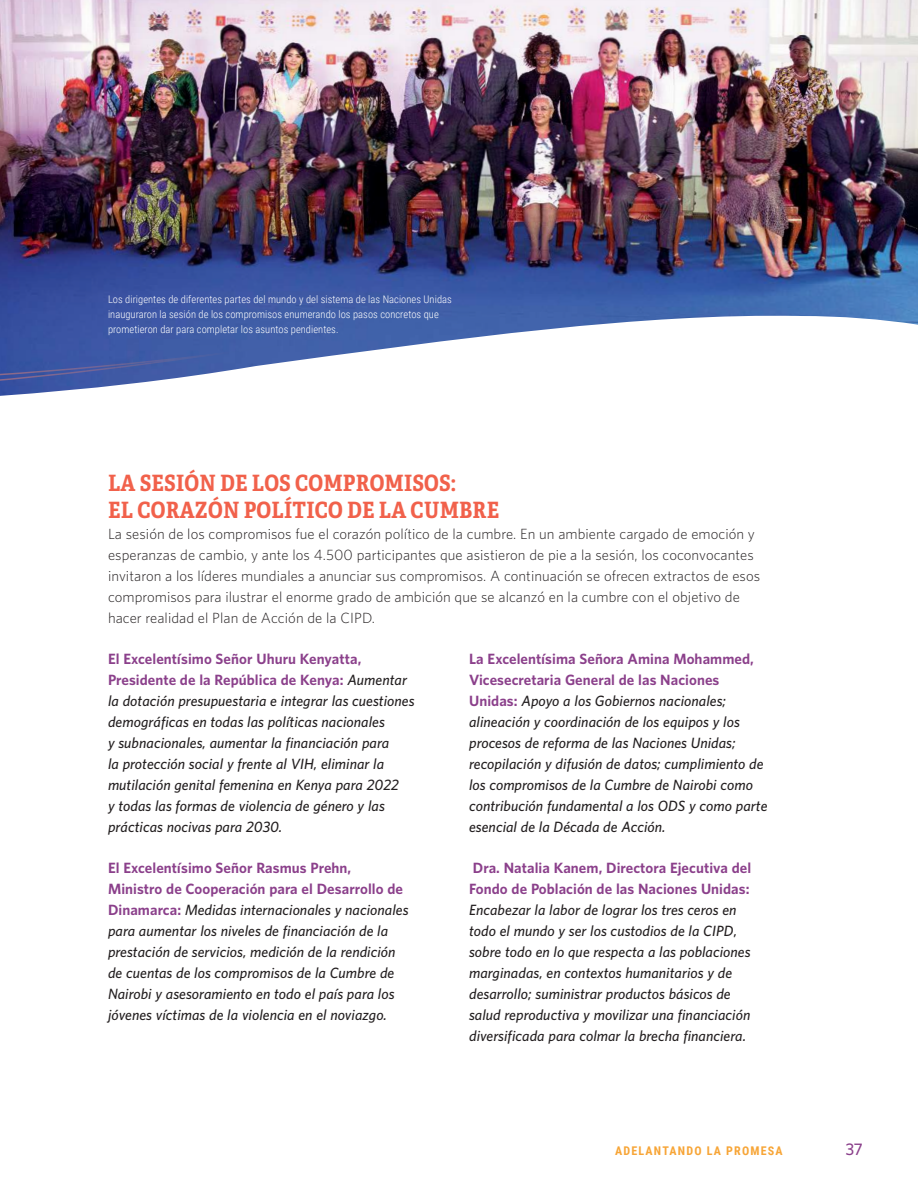
<style>
.page{position:relative;width:918px;height:1188px;background:#fff}
.page>*{position:absolute;margin:0;border:0;box-sizing:border-box;transform-origin:0 0}
.H2_-_adelele_all_cap{font:700 22.5px/27px "Adelle Condensed";letter-spacing:.01em;color:#f1614b}
.t1{font:600 15px "UNFPA";color:#8b408b}
.bullets_-_RED{font:italic 600 13.5px/21px "UNFPA";letter-spacing:.005em;color:#231f20}
.running_text{font:300 13.5px/21px "UNFPA";letter-spacing:.005em;color:#231f20}
.running_text-2{font:italic 600 13.5px/21px "UNFPA";letter-spacing:.005em;color:#231f20}
.t2{font:700 12px "Roboto Condensed";letter-spacing:.1em;color:#f7a537}
.photo_caption{font:300 10.5px/15px "Roboto Condensed";letter-spacing:.005em;color:#fff}
.s1{font-weight:700;font-style:normal;color:#8b408b}
</style>
<div class="page">
<img style="left:0;top:0;width:918px;height:396px">
<svg style="left:0;top:273px;width:891px;height:122px"></svg>
<p class="photo_caption" style="left:108px;top:291px;width:345px">Los dirigentes de diferentes partes del mundo y del sistema de las Naciones Unidas inauguraron la sesión de los compromisos enumerando los pasos concretos que prometieron dar para completar los asuntos pendientes.</p>
<p class="H2_-_adelele_all_cap" style="left:108px;top:468px;width:393px">LA SESIÓN DE LOS COMPROMISOS:<br>EL CORAZÓN POLÍTICO DE LA CUMBRE</p>
<p class="running_text" style="left:108px;top:523px;width:654px">La sesión de los compromisos fue el corazón político de la cumbre. En un ambiente cargado de emoción y esperanzas de cambio, y ante los 4.500 participantes que asistieron de pie a la sesión, los coconvocantes invitaron a los líderes mundiales a anunciar sus compromisos. A continuación se ofrecen extractos de esos compromisos para ilustrar el enorme grado de ambición que se alcanzó en la cumbre con el objetivo de hacer realidad el Plan de Acción de la CIPD.</p>
<p class="running_text-2" style="left:108px;top:648px;width:308px"><span class="s1">El Excelentísimo Señor Uhuru Kenyatta, Presidente de la República de Kenya:</span> Aumentar la dotación presupuestaria e integrar las cuestiones demográficas en todas las políticas nacionales<br>y subnacionales, aumentar la financiación para<br>la protección social y frente al VIH, eliminar la mutilación genital femenina en Kenya para 2022<br>y todas las formas de violencia de género y las prácticas nocivas para 2030.</p>
<p class="bullets_-_RED" style="left:108px;top:857px;width:302px"><span class="s1">El Excelentísimo Señor Rasmus Prehn, Ministro de Cooperación para el Desarrollo de Dinamarca:</span> Medidas internacionales y nacionales para aumentar los niveles de financiación de la prestación de servicios, medición de la rendición de cuentas de los compromisos de la Cumbre de Nairobi y asesoramiento en todo el país para los jóvenes víctimas de la violencia en el noviazgo.</p>
<p class="bullets_-_RED" style="left:469px;top:648px;width:300px"><span class="s1">La Excelentísima Señora Amina Mohammed, Vicesecretaria General de las Naciones Unidas:</span> Apoyo a los Gobiernos nacionales; alineación y coordinación de los equipos y los procesos de reforma de las Naciones Unidas; recopilación y difusión de datos; cumplimiento de los compromisos de la Cumbre de Nairobi como contribución fundamental a los ODS y como parte esencial de la Década de Acción.</p>
<p class="bullets_-_RED" style="left:469px;top:857px;width:284px"><span class="s1">Dra. Natalia Kanem, Directora Ejecutiva del Fondo de Población de las Naciones Unidas:<br></span>Encabezar la labor de lograr los tres ceros en todo el mundo y ser los custodios de la CIPD, sobre todo en lo que respecta a las poblaciones marginadas, en contextos humanitarios y de desarrollo; suministrar productos básicos de salud reproductiva y movilizar una financiación diversificada para colmar la brecha financiera.</p>
<p class="t2" style="left:615px;top:1142px;width:169px">ADELANTANDO LA PROMESA</p>
<p class="t1" style="left:846px;top:1139px;width:19px">37</p>
</div>
